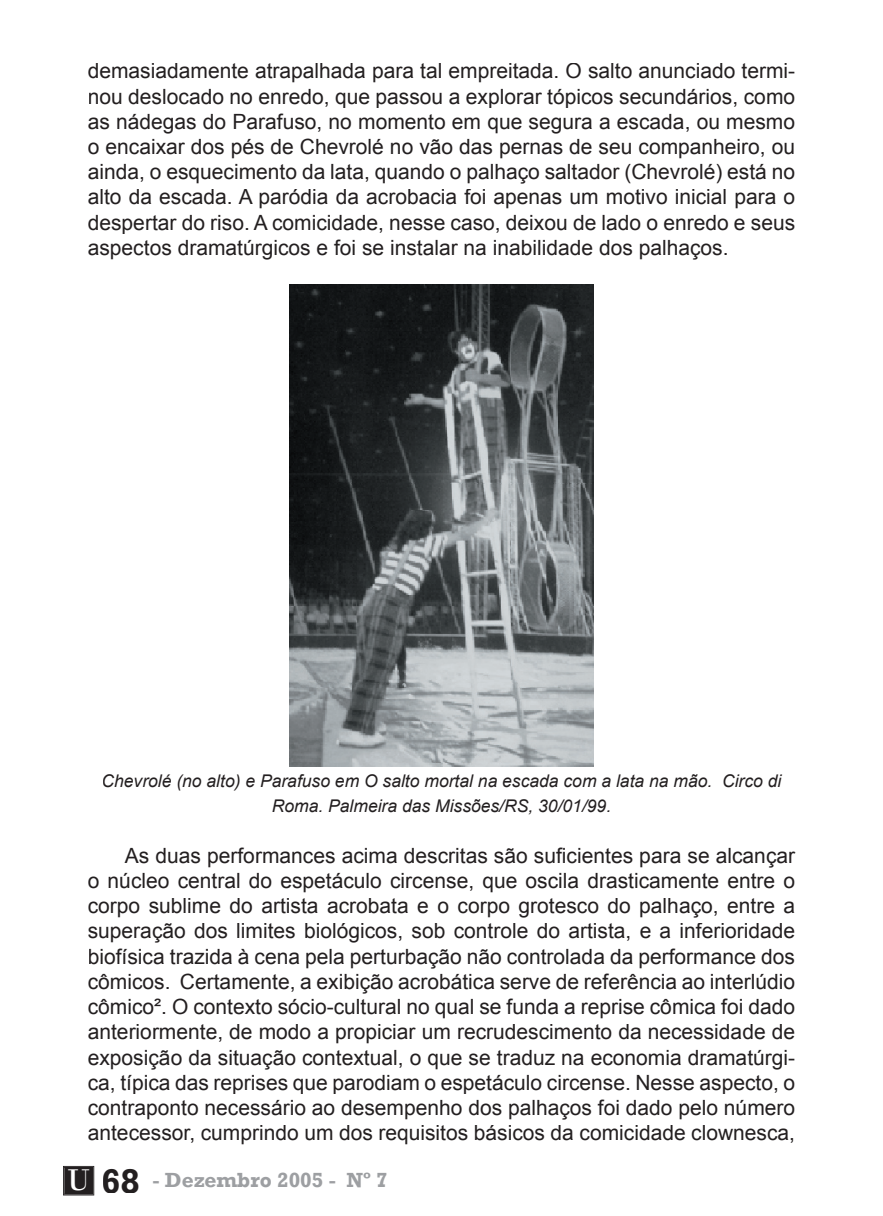
<style>
.page{position:relative;width:883px;height:1216px;background:#fff}
.page>*{position:absolute;margin:0;border:0;box-sizing:border-box;transform-origin:0 0}
.t1{font:21px/25.2px "Arial";color:#231f20;text-align:justify}
.t2{font:700 21px "Rockwell";color:#9d9fa2}
.t3{font:italic 17.5px/25.2px "Arial";color:#231f20;text-align:center}
.s1{font-family:"Bodoni";font-weight:400;font-size:31.5px;color:#fff}
.s2{font-size:35px;color:#231f20}
</style>
<div class="page">
<svg style="left:63px;top:1165px;width:31px;height:30px"></svg>
<img style="left:289px;top:284px;width:305px;height:482px">
<img style="left:289px;top:483px;width:305px;height:1px">
<img style="left:289px;top:683px;width:305px;height:1px">
<p class="t1" style="left:88px;top:59px;width:709px">demasiadamente atrapalhada para tal empreitada. O salto anunciado termi&shy;nou deslocado no enredo, que passou a explorar tópicos secundários, como as nádegas do Parafuso, no momento em que segura a escada, ou mesmo o encaixar dos pés de Chevrolé no vão das pernas de seu companheiro, ou ainda, o esquecimento da lata, quando o palhaço saltador (Chevrolé) está no alto da escada. A paródia da acrobacia foi apenas um motivo inicial para o despertar do riso. A comicidade, nesse caso, deixou de lado o enredo e seus aspectos dramatúrgicos e foi se instalar na inabilidade dos palhaços.</p>
<p class="t3" style="left:102px;top:768px;width:681px">Chevrolé (no alto) e Parafuso em O salto mortal na escada com a lata na mão. Circo di<br>Roma. Palmeira das Missões/RS, 30/01/99.</p>
<p class="t1" style="left:88px;top:843px;width:709px;text-indent:37px">As duas performances acima descritas são suficientes para se alcançar o núcleo central do espetáculo circense, que oscila drasticamente entre o corpo sublime do artista acrobata e o corpo grotesco do palhaço, entre a superação dos limites biológicos, sob controle do artista, e a inferioridade biofísica trazida à cena pela perturbação não controlada da performance dos cômicos. Certamente, a exibição acrobática serve de referência ao interlúdio cômico². O contexto sócio-cultural no qual se funda a reprise cômica foi dado anteriormente, de modo a propiciar um recrudescimento da necessidade de exposição da situação contextual, o que se traduz na economia dramatúrgi&shy;ca, típica das reprises que parodiam o espetáculo circense. Nesse aspecto, o contraponto necessário ao desempenho dos palhaços foi dado pelo número antecessor, cumprindo um dos requisitos básicos da comicidade clownesca,</p>
<p class="t2" style="left:66px;top:1166px;width:323px"><span class="s1">U</span> <span class="s2">68</span> - Dezembro 2005 - Nº 7</p>
</div>
